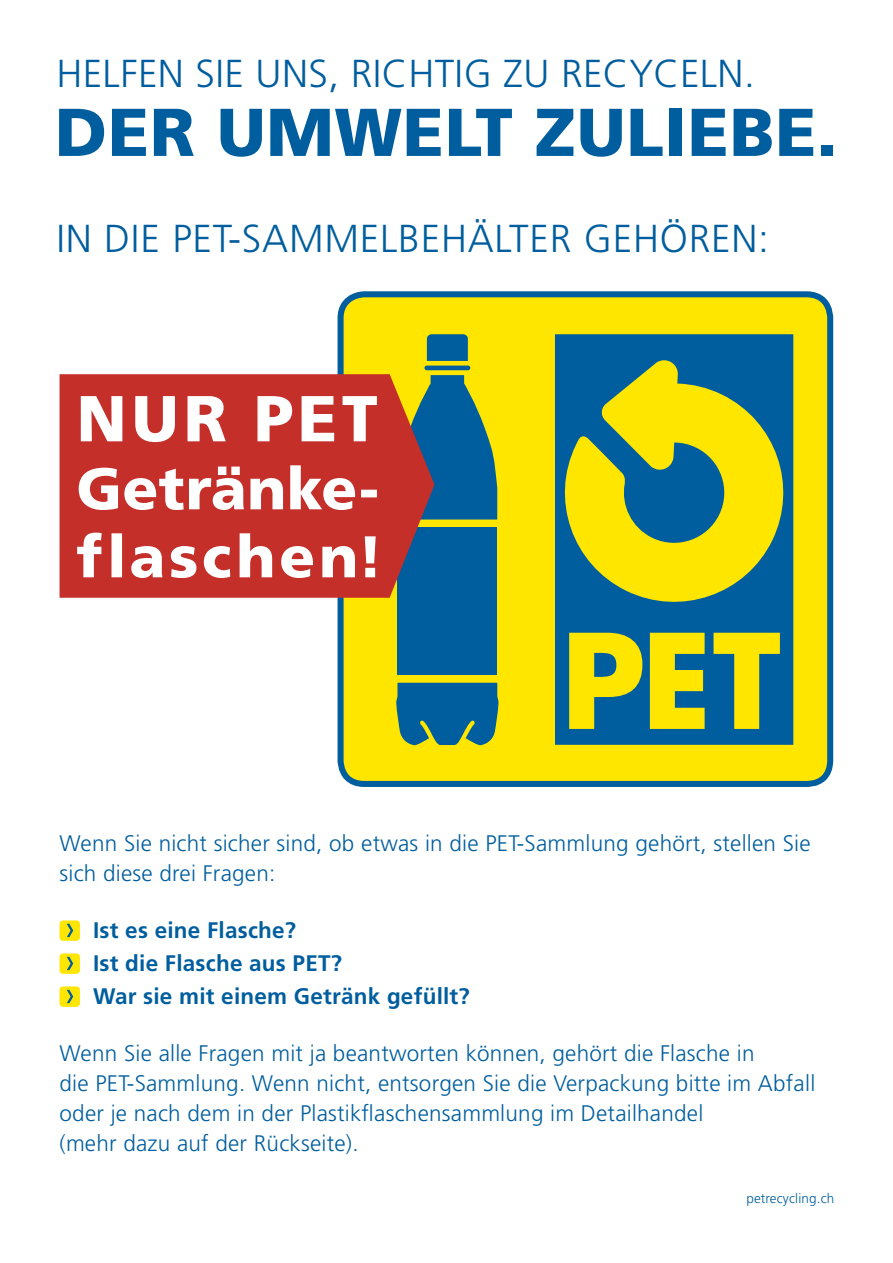
<style>
.page{position:relative;width:893px;height:1263px;background:#fff}
.page>*{position:absolute;margin:0;border:0;box-sizing:border-box;transform-origin:0 0}
.t1{font:900 67.5px "Frutiger";letter-spacing:.01em;color:#005e9e}
.t2{font:300 39px "Frutiger";letter-spacing:.01em;color:#005e9e}
.t3{font:300 22.5px/30px "Frutiger";letter-spacing:.01em;color:#005e9e}
.t4{font:700 22.5px/33px "Frutiger";letter-spacing:.01em;color:#005e9e}
.t5{font:300 13.5px "Frutiger";letter-spacing:.01em;color:#005e9e}
</style>
<div class="page">
<div style="left:60px;top:920px;width:20px;height:21px;background:#ffe600;border-radius:3px"></div>
<svg style="left:67px;top:924px;width:6px;height:13px"></svg>
<div style="left:60px;top:953px;width:20px;height:21px;background:#ffe600;border-radius:3px"></div>
<svg style="left:67px;top:957px;width:6px;height:13px"></svg>
<div style="left:60px;top:986px;width:20px;height:21px;background:#ffe600;border-radius:3px"></div>
<svg style="left:67px;top:990px;width:6px;height:13px"></svg>
<svg style="left:337px;top:291px;width:496px;height:496px;background:#e2d714"></svg>
<svg style="left:427px;top:334px;width:41px;height:27px"></svg>
<hr style="left:424px;top:366px;width:46px;height:4px;background:#005e9e;border-radius:2px">
<svg style="left:434px;top:375px;width:63px;height:144px;background:#2a7483"></svg>
<div style="left:397px;top:527px;width:100px;height:148px;background:#005e9e"></div>
<svg style="left:395px;top:683px;width:104px;height:62px;background:#1f6e8a"></svg>
<svg style="left:550px;top:334px;width:249px;height:411px;background:#739b56"></svg>
<svg style="left:60px;top:374px;width:374px;height:224px;background:#b63932"></svg>
<svg style="left:77px;top:533px;width:299px;height:45px"></svg>
<svg style="left:79px;top:465px;width:298px;height:45px"></svg>
<svg style="left:81px;top:396px;width:296px;height:46px"></svg>
<h2 class="t2" style="left:56px;top:51px;width:700px">HELFEN SIE UNS, RICHTIG ZU RECYCELN.</h2>
<h1 class="t1" style="left:55px;top:92px;width:785px">DER UMWELT ZULIEBE.</h1>
<h2 class="t2" style="left:56px;top:216px;width:714px">IN DIE PET-SAMMELBEHÄLTER GEHÖREN:</h2>
<p class="t3" style="left:60px;top:828px;width:753px">Wenn Sie nicht sicher sind, ob etwas in die PET-Sammlung gehört, stellen Sie sich diese drei Fragen:</p>
<p class="t4" style="left:93px;top:914px;width:378px">Ist es eine Flasche?<br>Ist die Flasche aus PET?<br>War sie mit einem Getränk gefüllt?</p>
<p class="t3" style="left:60px;top:1038px;width:757px">Wenn Sie alle Fragen mit ja beantworten können, gehört die Flasche in<br>die PET-Sammlung. Wenn nicht, entsorgen Sie die Verpackung bitte im Abfall oder je nach dem in der Plastikflaschensammlung im Detailhandel<br>(mehr dazu auf der Rückseite).</p>
<p class="t5" style="left:746px;top:1191px;width:89px">petrecycling.ch</p>
</div>
